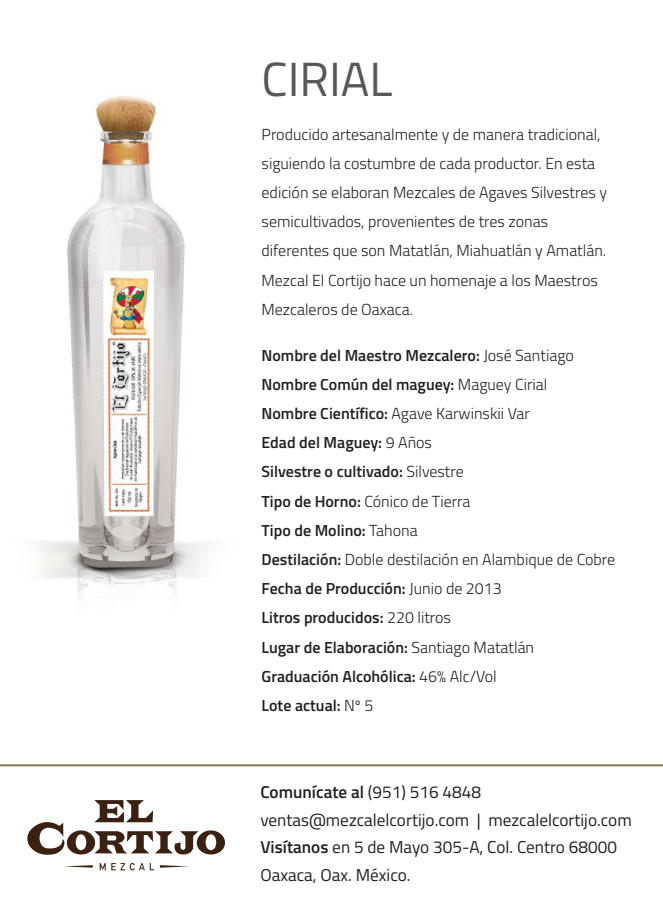
<style>
.page{position:relative;width:663px;height:906px;background:#fff}
.page>*{position:absolute;margin:0;border:0;box-sizing:border-box;transform-origin:0 0}
.t1{font:48px "Titillium";color:#57585a}
.t2{font:17.2px/27.6px "Titillium";color:#231f20}
.t3{font:600 16px/29.2px "Titillium";color:#231f20}
.t4{font:300 16px/29.2px "Titillium";color:#231f20}
.s1{font-weight:300}
.s2{font-weight:600}
</style>
<div class="page">
<img style="left:3px;top:96px;width:584px;height:770px">
<hr style="left:0;top:764px;width:662px;height:2px;background:#8c7753">
<svg style="left:27px;top:800px;width:198px;height:55px"></svg>
<svg style="left:100px;top:863px;width:54px;height:7px"></svg>
<svg style="left:63px;top:865px;width:30px;height:3px"></svg>
<svg style="left:160px;top:865px;width:29px;height:3px"></svg>
<h1 class="t1" style="left:261px;top:44px;width:132px">CIRIAL</h1>
<p class="t4" style="left:261px;top:119px;width:347px">Producido artesanalmente y de manera tradicional, siguiendo la costumbre de cada productor. En esta edición se elaboran Mezcales de Agaves Silvestres y semicultivados, provenientes de tres zonas diferentes que son Matatlán, Miahuatlán y Amatlán.<br>Mezcal El Cortijo hace un homenaje a los Maestros Mezcaleros de Oaxaca.</p>
<p class="t3" style="left:261px;top:340px;width:355px">Nombre del Maestro Mezcalero: <span class="s1">José Santiago </span>Nombre Común del maguey: <span class="s1">Maguey Cirial<br></span>Nombre Científico: <span class="s1">Agave Karwinskii Var<br></span>Edad del Maguey: <span class="s1">9 Años<br></span>Silvestre o cultivado: <span class="s1">Silvestre<br></span>Tipo de Horno: <span class="s1">Cónico de Tierra<br></span>Tipo de Molino: <span class="s1">Tahona<br></span>Destilación: <span class="s1">Doble destilación en Alambique de Cobre </span>Fecha de Producción: <span class="s1">Junio de 2013<br></span>Litros producidos: <span class="s1">220 litros<br></span>Lugar de Elaboración: <span class="s1">Santiago Matatlán </span>Graduación Alcohólica: <span class="s1">46% Alc/Vol<br></span>Lote actual: <span class="s1">Nº 5</span></p>
<p class="t2" style="left:260px;top:777px;width:373px"><span class="s2">Comunícate al</span> (951) 516 4848 ventas@mezcalelcortijo.com | mezcalelcortijo.com <span class="s2">Visítanos</span> en 5 de Mayo 305-A, Col. Centro 68000<br>Oaxaca, Oax. México.</p>
</div>
